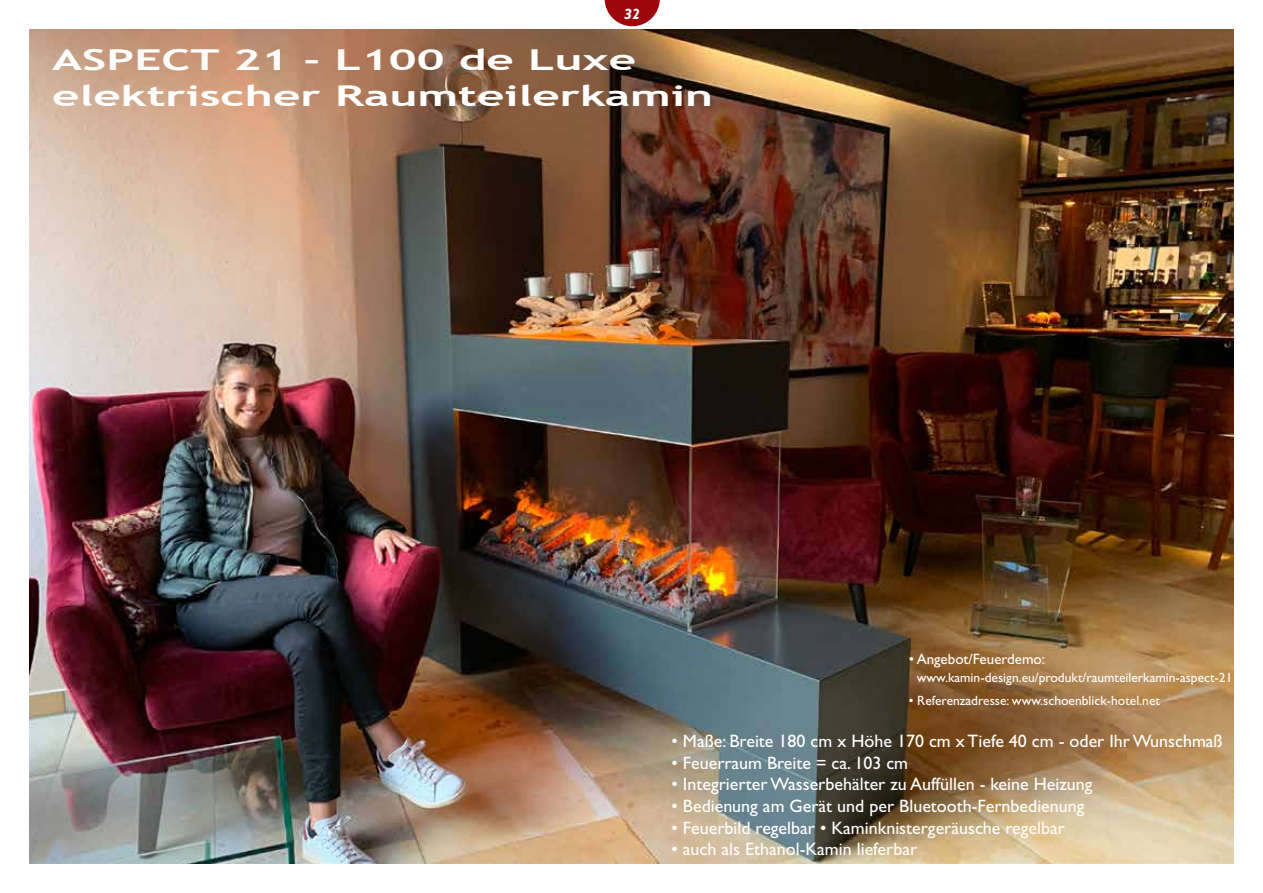
<style>
.page{position:relative;width:1263px;height:893px;background:#fff}
.page>*{position:absolute;margin:0;border:0;box-sizing:border-box;transform-origin:0 0}
.t1{font:700 28.8px/36px "Trebuchet MS";color:#fff;scale:1.65 1}
.t2{font:18px "Gill Sans";color:#fff}
.t3{font:15px "Gill Sans";color:#fff}
.t4{font:italic 700 15px "Gill Sans";color:#fff}
.t5{font:13.5px "Gill Sans";color:#fff}
</style>
<div class="page">
<svg style="left:605px;top:0;width:55px;height:26px"></svg>
<img style="left:30px;top:30px;width:1203px;height:833px">
<p class="t4" style="left:624px;top:6px;width:17px">32</p>
<h1 class="t1" style="left:52px;top:42px;width:402px;text-indent:181px">21 - L100 de Luxe elektrischer Raumteilerkamin</h1>
<h1 class="t1" style="left:52px;top:42px;width:36px">Aspect</h1>
<p class="t3" style="left:909px;top:651px;width:138px">• Angebot/Feuerdemo:</p>
<p class="t5" style="left:917px;top:670px;width:317px">www.kamin-design.eu/produkt/raumteilerkamin-aspect-21</p>
<p class="t5" style="left:909px;top:692px;width:253px">• Referenzadresse: www.schoenblick-hotel.net</p>
<p class="t2" style="left:671px;top:731px;width:552px">• Maße: Breite 180 cm x Höhe 170 cm x Tiefe 40 cm - oder Ihr Wunschmaß</p>
<p class="t2" style="left:671px;top:752px;width:238px">• Feuerraum Breite = ca. 103 cm</p>
<p class="t2" style="left:671px;top:774px;width:423px">• Integrierter Wasserbehälter zu Auffüllen - keine Heizung</p>
<p class="t2" style="left:671px;top:796px;width:414px">• Bedienung am Gerät und per Bluetooth-Fernbedienung</p>
<p class="t2" style="left:671px;top:817px;width:395px">• Feuerbild regelbar • Kaminknistergeräusche regelbar</p>
<p class="t2" style="left:671px;top:839px;width:247px">• auch als Ethanol-Kamin lieferbar</p>
</div>
